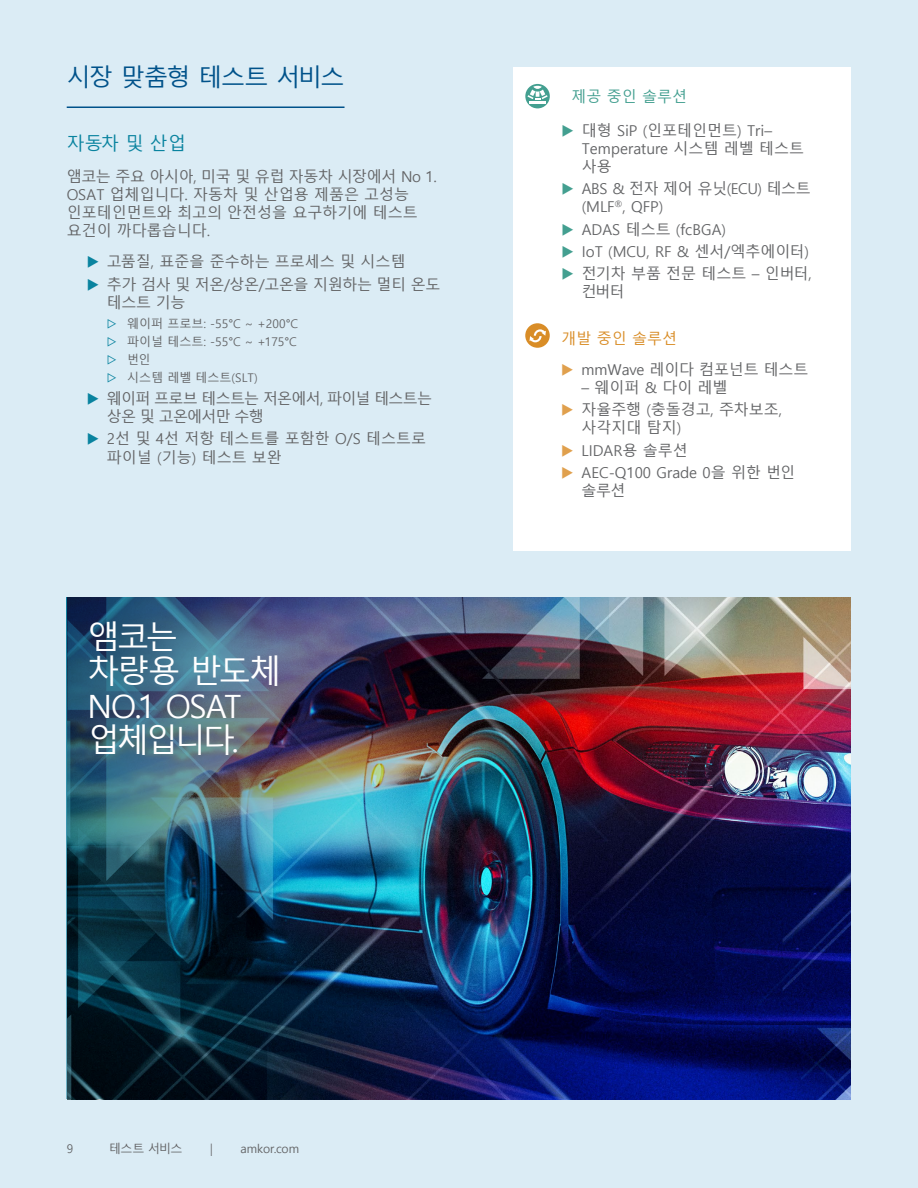
<style>
.page{position:relative;width:918px;height:1188px;background:#dbecf5}
.page>*{position:absolute;margin:0;border:0;box-sizing:border-box;transform-origin:0 0}
.t1{font:32.1px/34.5px "Malgun Gothic";letter-spacing:-.08em;color:#fff}
.t2{font:24px "Malgun Gothic";letter-spacing:-.065em;color:#00528a}
.t3{font:18px "Malgun Gothic";color:#09839f}
.t4{font:15px/18px "Malgun Gothic";color:#636466}
.t5{font:15px/22.4px "Malgun Gothic";letter-spacing:-.025em;color:#636466}
.t6{font:15px/18px "Malgun Gothic";letter-spacing:-.05em;color:#636466}
.t7{font:15px "Malgun Gothic";color:#439f90}
.t8{font:12px/17.9px "Malgun Gothic";color:#636466}
.s1{color:#09839f}
.s2{color:#439f90}
.s3{color:#d98d27}
.s4{color:#e0a04d}
</style>
<div class="page">
<hr style="left:67px;top:107px;width:278px;height:1px;background:#00528a">
<div style="left:513px;top:68px;width:337px;height:483px;background:#fff"></div>
<svg style="left:525px;top:84px;width:25px;height:24px"></svg>
<svg style="left:528px;top:86px;width:20px;height:18px"></svg>
<div style="left:525px;top:323px;width:25px;height:25px;background:#d98d27;border-radius:50%"></div>
<svg style="left:529px;top:329px;width:17px;height:13px"></svg>
<img style="left:609px;top:598px;width:242px;height:501px">
<img style="left:67px;top:598px;width:542px;height:501px">
<h2 class="t2" style="left:67px;top:63px;width:279px">시장 맞춤형 테스트 서비스</h2>
<p class="t3" style="left:67px;top:134px;width:121px">자동차 및 산업</p>
<p class="t4" style="left:67px;top:168px;width:372px">앰코는 주요 아시아, 미국 및 유럽 자동차 시장에서 No 1.<br>OSAT 업체입니다. 자동차 및 산업용 제품은 고성능 인포테인먼트와 최고의 안전성을 요구하기에 테스트 요건이 까다롭습니다.</p>
<p class="t5" style="left:87px;top:251px;width:355px"><span class="s1">▶</span> 고품질, 표준을 준수하는 프로세스 및 시스템<br><span class="s1">▶</span> 추가 검사 및 저온/상온/고온을 지원하는 멀티 온도</p>
<p class="t4" style="left:107px;top:293px;width:80px">테스트 기능</p>
<p class="t8" style="left:107px;top:315px;width:193px"><span class="s1">▷</span> 웨이퍼 프로브: -55°C ~ +200°C <span class="s1">▷</span> 파이널 테스트: -55°C ~ +175°C <span class="s1">▷</span> 번인<br><span class="s1">▷</span> 시스템 레벨 테스트(SLT)</p>
<p class="t6" style="left:107px;top:390px;width:327px;text-indent:-20px"><span class="s1">▶</span> 웨이퍼 프로브 테스트는 저온에서, 파이널 테스트는 상온 및 고온에서만 수행</p>
<p class="t4" style="left:107px;top:430px;width:321px;text-indent:-20px"><span class="s1">▶</span> 2선 및 4선 저항 테스트를 포함한 O/S 테스트로 파이널 (기능) 테스트 보완</p>
<h1 class="t1" style="left:87px;top:621px;width:195px">앰코는<br>차량용 반도체<br>NO.1 OSAT 업체입니다.</h1>
<p class="t7" style="left:571px;top:88px;width:117px">제공 중인 솔루션</p>
<p class="t4" style="left:582px;top:122px;width:224px;text-indent:-20px"><span class="s2">▶</span> 대형 SiP (인포테인먼트) Tri–<br>Temperature 시스템 레벨 테스트 사용</p>
<p class="t5" style="left:582px;top:180px;width:231px;line-height:18px;text-indent:-20px"><span class="s2">▶</span> ABS &amp; 전자 제어 유닛(ECU) 테스트 (MLF<sup>®</sup>, QFP)</p>
<p class="t4" style="left:562px;top:218px;width:252px;line-height:22.4px"><span class="s2">▶</span> ADAS 테스트 (fcBGA)<br><span class="s2">▶</span> IoT (MCU, RF &amp; 센서/엑추에이터) <span class="s2">▶</span> 전기차 부품 전문 테스트 – 인버터,</p>
<p class="t4" style="left:582px;top:283px;width:44px">컨버터</p>
<p class="t4" style="left:561px;top:323px;width:249px;line-height:31.3px"><span class="s3">개발 중인 솔루션<br></span><span class="s4">▶</span> mmWave 레이다 컴포넌트 테스트</p>
<p class="t4" style="left:561px;top:377px;width:222px;line-height:22.4px;text-indent:20px">– 웨이퍼 &amp; 다이 레벨<br><span class="s4">▶</span> 자율주행 (충돌경고, 주차보조,</p>
<p class="t4" style="left:561px;top:417px;width:235px;line-height:22.4px;text-indent:20px">사각지대 탐지)<br><span class="s4">▶</span> LIDAR용 솔루션<br><span class="s4">▶</span> AEC-Q100 Grade 0을 위한 번인</p>
<p class="t4" style="left:582px;top:482px;width:46px">솔루션</p>
<p class="t8" style="left:67px;top:1140px;width:8px">9</p>
<p class="t8" style="left:109px;top:1140px;width:75px">테스트 서비스</p>
<p class="t8" style="left:210px;top:1140px;width:4px">|</p>
<p class="t8" style="left:241px;top:1140px;width:60px">amkor.com</p>
</div>
